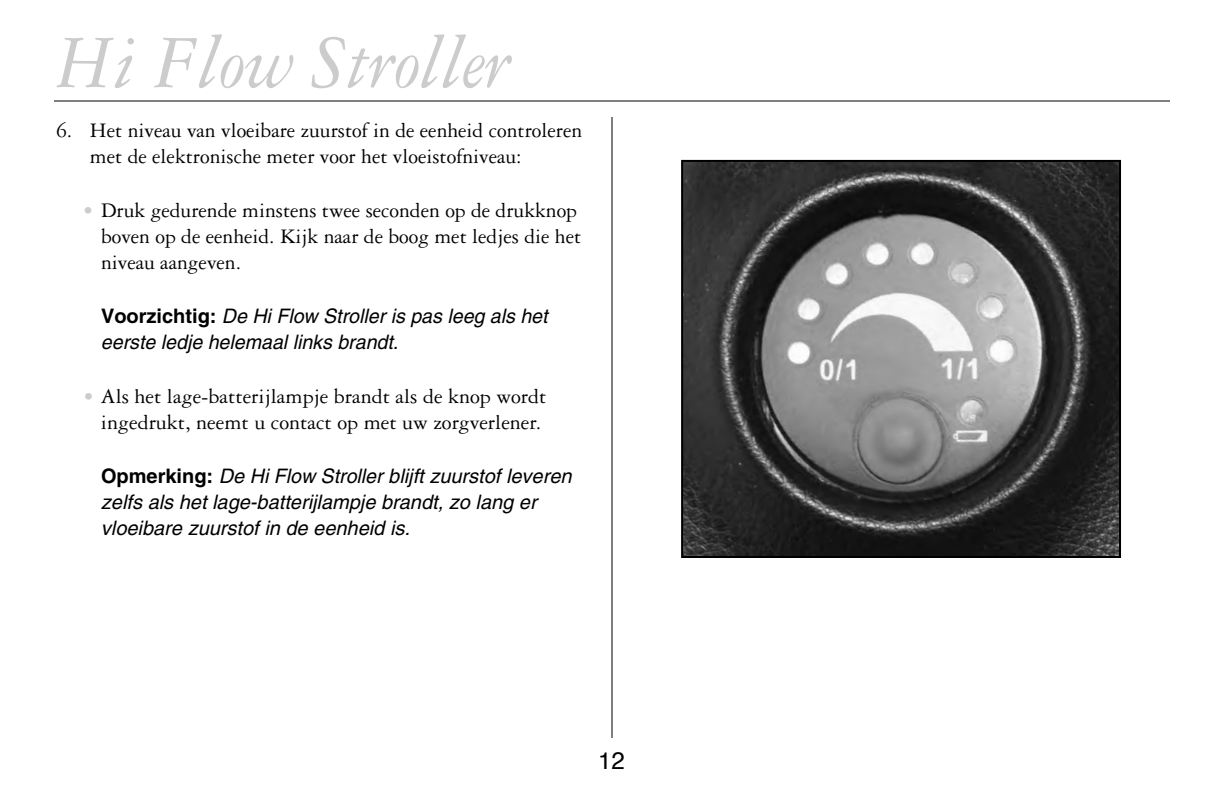
<style>
.page{position:relative;width:1224px;height:792px;background:#fff}
.page>*{position:absolute;margin:0;border:0;box-sizing:border-box;transform-origin:0 0}
.t1{font:italic 80px "Garamond Three";letter-spacing:-.01em;color:#ccc}
.t2{font:24px "Helvetica";color:#000}
.t3{font:22px/26px "Garamond Three";color:#000}
.t4{font:italic 20px/26px "Helvetica";color:#000}
.s1{color:#ccc}
.s2{font-weight:700;font-style:normal}
</style>
<div class="page">
<hr style="left:612px;top:117px;width:1px;height:621px;background:#000">
<hr style="left:54px;top:100px;width:1116px;height:2px;background:#000">
<img style="left:684px;top:163px;width:434px;height:392px">
<div style="left:681px;top:160px;width:440px;height:398px;border:2px solid #000"></div>
<h1 class="t1" style="left:56px;top:34px;width:456px">Hi Flow Stroller</h1>
<p class="t3" style="left:90px;top:119px;width:494px;text-indent:-34px">6. Het niveau van vloeibare zuurstof in de eenheid controleren met de elektronische meter voor het vloeistofniveau:</p>
<p class="t3" style="left:101px;top:199px;width:482px;text-indent:-18px"><span class="s1">•</span> Druk gedurende minstens twee seconden op de drukknop boven op de eenheid. Kijk naar de boog met ledjes die het niveau aangeven.</p>
<p class="t4" style="left:101px;top:305px;width:448px"><span class="s2">Voorzichtig:</span> De Hi Flow Stroller is pas leeg als het eerste ledje helemaal links brandt.</p>
<p class="t3" style="left:83px;top:385px;width:465px;text-align:center"><span class="s1">•</span> Als het lage-batterijlampje brandt als de knop wordt ingedrukt, neemt u contact op met uw zorgverlener.</p>
<p class="t4" style="left:101px;top:465px;width:472px"><span class="s2">Opmerking:</span> De Hi Flow Stroller blijft zuurstof leveren zelfs als het lage-batterijlampje brandt, zo lang er vloeibare zuurstof in de eenheid is.</p>
<p class="t2" style="left:598px;top:750px;width:28px">12</p>
</div>
